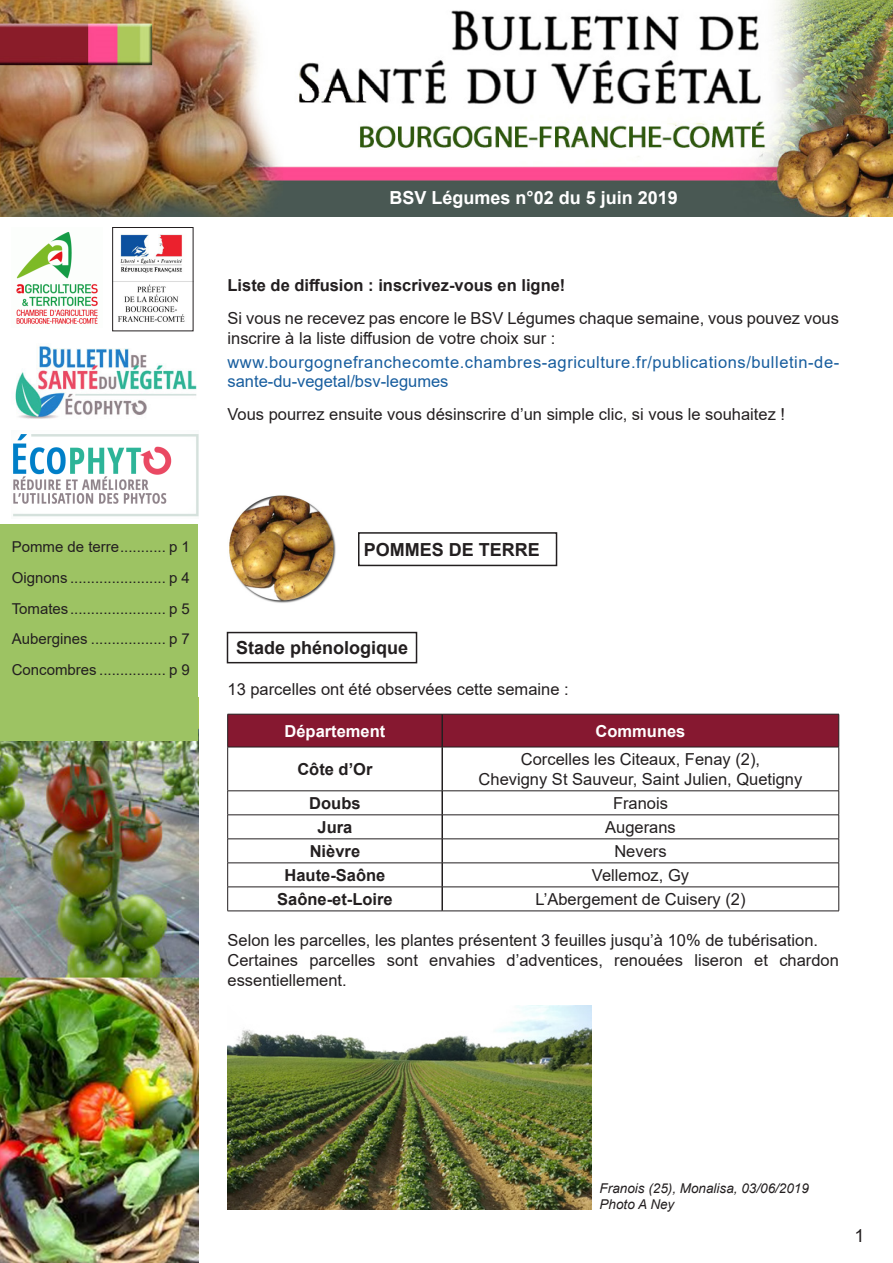
<style>
.page{position:relative;width:893px;height:1263px;background:#fff}
.page>*{position:absolute;margin:0;border:0;box-sizing:border-box;transform-origin:0 0}
.t1{font:700 18px "Arial";color:#fff}
.Titre_encadré{font:700 18px "Arial";color:#231f20}
.Titre_Rubrique{font:700 18px "Arial";color:#231f20}
.t2{font:18px "Arial";color:#231f20}
.Corps_de_texte{font:16.5px/19.8px "Arial";color:#231f20}
.Corps_de_texte-2{font:16.5px/19.8px "Arial";letter-spacing:.035em;color:#175d9e}
.Corps_de_texte-3{font:700 16.5px "Arial";color:#231f20}
.Corps_de_texte-4{font:700 16.5px "Arial";color:#fff}
.Corps_de_texte-5{font:15px "Arial";color:#231f20}
.Légende{font:italic 13.5px/16.2px "Arial";color:#231f20}
</style>
<div class="page">
<img style="left:0;top:741px;width:198px;height:522px">
<img style="left:0;top:0;width:893px;height:217px">
<img style="left:16px;top:232px;width:82px;height:92px">
<img style="left:114px;top:234px;width:77px;height:88px">
<div style="left:112px;top:227px;width:81px;height:104px;border:1px solid #231f20"></div>
<img style="left:15px;top:345px;width:182px;height:74px">
<img style="left:13px;top:434px;width:185px;height:83px">
<div style="left:0;top:524px;width:198px;height:217px;background:#9dc363"></div>
<div style="left:358px;top:532px;width:199px;height:34px;border:2px solid #231f20"></div>
<img style="left:229px;top:495px;width:107px;height:108px">
<div style="left:227px;top:632px;width:190px;height:31px;border:2px solid #231f20"></div>
<div style="left:228px;top:715px;width:610px;height:32px;background:#861830"></div>
<hr style="left:441px;top:714px;width:2px;height:33px;background:#231f20">
<hr style="left:441px;top:747px;width:2px;height:44px;background:#231f20">
<hr style="left:441px;top:791px;width:2px;height:24px;background:#231f20">
<hr style="left:441px;top:815px;width:2px;height:24px;background:#231f20">
<hr style="left:441px;top:839px;width:2px;height:24px;background:#231f20">
<hr style="left:441px;top:863px;width:2px;height:24px;background:#231f20">
<hr style="left:441px;top:887px;width:2px;height:24px;background:#231f20">
<hr style="left:227px;top:714px;width:215px;height:1px;background:#231f20">
<hr style="left:227px;top:714px;width:1px;height:33px;background:#231f20">
<hr style="left:442px;top:714px;width:397px;height:1px;background:#231f20">
<hr style="left:838px;top:714px;width:1px;height:33px;background:#231f20">
<hr style="left:227px;top:747px;width:215px;height:1px;background:#231f20">
<hr style="left:227px;top:747px;width:1px;height:44px;background:#231f20">
<hr style="left:442px;top:747px;width:397px;height:1px;background:#231f20">
<hr style="left:838px;top:747px;width:1px;height:44px;background:#231f20">
<hr style="left:227px;top:790px;width:215px;height:1px;background:#231f20">
<hr style="left:442px;top:790px;width:397px;height:1px;background:#231f20">
<hr style="left:227px;top:814px;width:215px;height:1px;background:#231f20">
<hr style="left:442px;top:814px;width:397px;height:1px;background:#231f20">
<hr style="left:227px;top:838px;width:215px;height:1px;background:#231f20">
<hr style="left:442px;top:838px;width:397px;height:1px;background:#231f20">
<hr style="left:227px;top:863px;width:215px;height:1px;background:#231f20">
<hr style="left:442px;top:863px;width:397px;height:1px;background:#231f20">
<hr style="left:227px;top:887px;width:215px;height:1px;background:#231f20">
<svg style="left:227px;top:791px;width:1px;height:120px"></svg>
<hr style="left:442px;top:887px;width:397px;height:1px;background:#231f20">
<svg style="left:838px;top:791px;width:1px;height:120px"></svg>
<hr style="left:227px;top:911px;width:215px;height:1px;background:#231f20">
<hr style="left:442px;top:911px;width:397px;height:1px;background:#231f20">
<img style="left:227px;top:1005px;width:364px;height:204px">
<p class="t1" style="left:389px;top:185px;width:290px">BSV Légumes n°02 du 5 juin 2019</p>
<p class="Corps_de_texte-3" style="left:227px;top:274px;width:339px">Liste de diffusion : inscrivez-vous en ligne!</p>
<p class="Corps_de_texte" style="left:227px;top:308px;width:613px">Si vous ne recevez pas encore le BSV Légumes chaque semaine, vous pouvez vous inscrire à la liste diffusion de votre choix sur :</p>
<p class="Corps_de_texte-2" style="left:227px;top:352px;width:613px">www.bourgognefranchecomte.chambres-agriculture.fr/publications/bulletin-de&shy;sante-du-vegetal/bsv-legumes</p>
<p class="Corps_de_texte" style="left:227px;top:404px;width:559px">Vous pourrez ensuite vous désinscrire d’un simple clic, si vous le souhaitez !</p>
<p class="Corps_de_texte-5" style="left:12px;top:536px;width:180px">Pomme de terre........... p 1</p>
<p class="Corps_de_texte-5" style="left:12px;top:567px;width:180px">Oignons ....................... p 4</p>
<p class="Corps_de_texte-5" style="left:12px;top:598px;width:180px">Tomates....................... p 5</p>
<p class="Corps_de_texte-5" style="left:12px;top:629px;width:180px">Aubergines .................. p 7</p>
<p class="Corps_de_texte-5" style="left:12px;top:659px;width:180px">Concombres ................ p 9</p>
<p class="Titre_Rubrique" style="left:364px;top:537px;width:178px">POMMES DE TERRE</p>
<p class="Titre_encadré" style="left:236px;top:635px;width:174px">Stade phénologique</p>
<p class="Corps_de_texte" style="left:227px;top:679px;width:343px">13 parcelles ont été observées cette semaine :</p>
<p class="Corps_de_texte-4" style="left:285px;top:719px;width:102px">Département</p>
<p class="Corps_de_texte-4" style="left:596px;top:719px;width:91px">Communes</p>
<p class="Corps_de_texte-3" style="left:297px;top:757px;width:77px">Côte d’Or</p>
<p class="Corps_de_texte" style="left:521px;top:749px;width:241px">Corcelles les Citeaux, Fenay (2),</p>
<p class="Corps_de_texte" style="left:479px;top:769px;width:325px">Chevigny St Sauveur, Saint Julien, Quetigny</p>
<p class="Corps_de_texte-3" style="left:309px;top:791px;width:53px">Doubs</p>
<p class="Corps_de_texte" style="left:613px;top:793px;width:57px">Franois</p>
<p class="Corps_de_texte-3" style="left:318px;top:815px;width:36px">Jura</p>
<p class="Corps_de_texte" style="left:605px;top:817px;width:72px">Augerans</p>
<p class="Corps_de_texte-3" style="left:310px;top:839px;width:52px">Nièvre</p>
<p class="Corps_de_texte" style="left:614px;top:841px;width:54px">Nevers</p>
<p class="Corps_de_texte-3" style="left:285px;top:863px;width:102px">Haute-Saône</p>
<p class="Corps_de_texte" style="left:592px;top:865px;width:99px">Vellemoz, Gy</p>
<p class="Corps_de_texte-3" style="left:277px;top:887px;width:117px">Saône-et-Loire</p>
<p class="Corps_de_texte" style="left:535px;top:889px;width:211px">L’Abergement de Cuisery (2)</p>
<p class="Corps_de_texte" style="left:227px;top:930px;width:592px">Selon les parcelles, les plantes présentent 3 feuilles jusqu’à 10% de tubérisation.</p>
<p class="Corps_de_texte" style="left:227px;top:950px;width:613px">Certaines parcelles sont envahies d’adventices, renouées liseron et chardon essentiellement.</p>
<p class="Légende" style="left:600px;top:1180px;width:211px">Franois (25), Monalisa, 03/06/2019<br>Photo A Ney</p>
<p class="t2" style="left:855px;top:1223px;width:12px">1</p>
</div>
